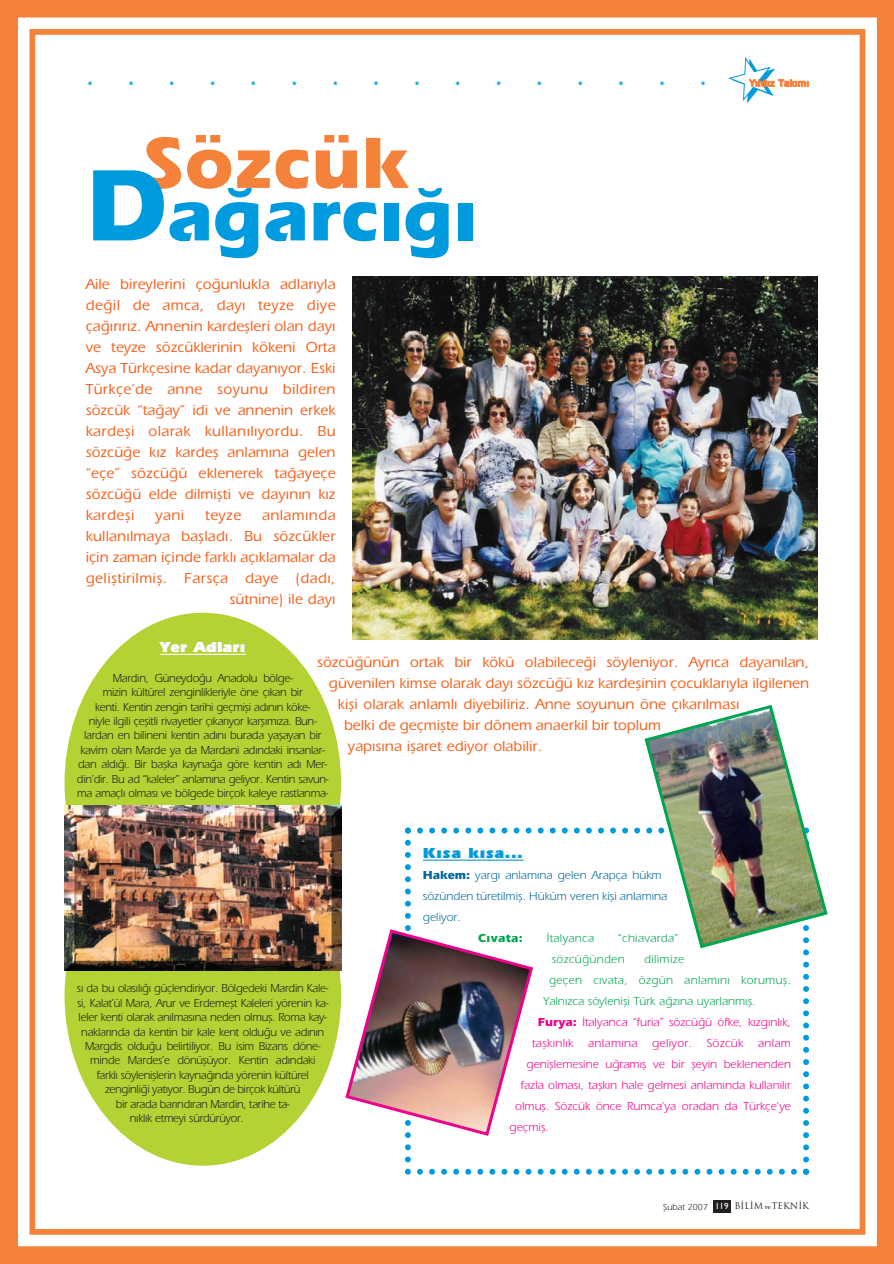
<style>
.page{position:relative;width:894px;height:1264px;background:#fff}
.page>*{position:absolute;margin:0;border:0;box-sizing:border-box;transform-origin:0 0}
.t1{font:700 75px "Eras";color:#009bde}
.t2{font:700 75px "Eras";color:#f4823b}
.t3{font:500 15px/21px "Eras";color:#f36421;text-align:justify}
.t4{font:15px "Eras Ultra";color:#009bde}
.t5{font:15px "Eras Ultra";letter-spacing:.02em;color:#fff}
.t6{font:12px/14.4px "Eras";letter-spacing:-.025em;color:#231f20;text-align:center;scale:.95 1}
.t7{font:12px "Eras";color:#ed028c}
.t8{font:12px/21px "Eras";color:#01669a}
.t9{font:12px/21px "Eras";letter-spacing:.02em;color:#00a54f}
.t10{font:12px "Eras";color:#00a54f}
.t11{font:12px "Eras";letter-spacing:.02em;color:#ed028c}
.t12{font:700 12px "Eras";color:#00a54f}
.t13{font:500 9.6px "Eras";color:#f4823b}
.t14{font:9px "Trajan";color:#231f20}
.s1{font-size:105px}
.s2{color:#fff}
.s3{font-weight:700}
.s4{font-family:"Eras"}
.s5{font-family:"Gill Sans";font-weight:500;color:#fff}
.s6{font-family:"Bookman";font-weight:300;font-size:6px}
</style>
<div class="page">
<img style="left:0;top:0;width:893px;height:1264px">
<svg style="left:88px;top:81px;width:5px;height:4px"></svg>
<svg style="left:128px;top:81px;width:6px;height:4px"></svg>
<svg style="left:169px;top:81px;width:5px;height:4px"></svg>
<svg style="left:210px;top:81px;width:5px;height:4px"></svg>
<svg style="left:251px;top:81px;width:5px;height:4px"></svg>
<svg style="left:292px;top:81px;width:5px;height:4px"></svg>
<svg style="left:333px;top:81px;width:5px;height:4px"></svg>
<svg style="left:373px;top:81px;width:6px;height:4px"></svg>
<svg style="left:414px;top:81px;width:5px;height:4px"></svg>
<svg style="left:455px;top:81px;width:5px;height:4px"></svg>
<svg style="left:496px;top:81px;width:5px;height:4px"></svg>
<svg style="left:537px;top:81px;width:5px;height:4px"></svg>
<svg style="left:578px;top:81px;width:5px;height:4px"></svg>
<svg style="left:618px;top:81px;width:6px;height:4px"></svg>
<svg style="left:659px;top:81px;width:5px;height:4px"></svg>
<svg style="left:700px;top:81px;width:5px;height:4px"></svg>
<svg style="left:725px;top:53px;width:55px;height:51px"></svg>
<h1 class="t2" style="left:142px;top:119px;width:268px">Sözcük</h1>
<h1 class="t1" style="left:86px;top:171px;width:393px"><span class="s1">D</span>a¤arc›¤›</h1>
<p class="t3" style="left:86px;top:273px;width:251px">Aile bireylerini ço¤unlukla adlar›yla de¤il de amca, day› teyze diye ça¤›r›r›z. Annenin kardeflleri olan day› ve teyze sözcüklerinin kökeni Orta Asya Türkçesine kadar dayan›yor. Eski Türkçe’de anne soyunu bildiren sözcük “ta¤ay” idi ve annenin erkek kardefli olarak kullan›l›yordu. Bu sözcü¤e k›z kardefl anlam›na gelen “eçe” sözcü¤ü eklenerek ta¤ayeçe sözcü¤ü elde dilmiflti ve day›n›n k›z kardefli</p>
<p class="t3" style="left:86px;top:504px;width:251px;text-align:right">anlam›nda<br>kullan›lmaya bafllad›. Bu sözcükler için zaman içinde farkl› aç›klamalar da gelifltirilmifl. Farsça daye (dad›, sütnine) ile day›</p>
<p class="t3" style="left:155px;top:504px;width:30px">yani</p>
<p class="t3" style="left:205px;top:504px;width:38px">teyze</p>
<p class="t13" style="left:750px;top:78px;width:60px">Y<span class="s2">›l</span>d<span class="s2">›</span>z Tak<span class="s2">›</span>m<span class="s2">›</span></p>
<p class="t5" style="left:160px;top:638px;width:87px">Yer Adlar›</p>
<p class="t6" style="left:77px;top:670px;width:266px">Mardin, Güneydo¤u Anadolu bölge-<br>mizin kültürel zenginlikleriyle öne ç›kan bir<br>kenti. Kentin zengin tarihi geçmifli ad›n›n köke-<br>niyle ilgili çeflitli rivayetler ç›kar›yor karfl›m›za. Bun&shy;lardan en bilineni kentin ad›n› burada yaflayan bir kavim olan Marde ya da Mardani ad›ndaki insanlar&shy;dan ald›¤›. Bir baflka kayna¤a göre kentin ad› Mer&shy;din’dir. Bu ad “kaleler” anlam›na geliyor. Kentin savun&shy;ma amaçl› olmas› ve bölgede birçok kaleye rastlanma-</p>
<p class="t3" style="left:317px;top:651px;width:493px">sözcü¤ünün ortak bir kökü olabilece¤i söyleniyor. Ayr›ca dayan›lan,</p>
<p class="t3" style="left:329px;top:672px;width:481px">güvenilen kimse olarak day› sözcü¤ü k›z kardeflinin çocuklar›yla ilgilenen</p>
<p class="t3" style="left:338px;top:693px;width:403px">kifli olarak anlaml› diyebiliriz. Anne soyunun öne ç›kar›lmas›</p>
<p class="t3" style="left:344px;top:714px;width:318px">belki de geçmiflte bir dönem anaerkil bir toplum</p>
<p class="t3" style="left:348px;top:735px;width:196px">yap›s›na iflaret ediyor olabilir.</p>
<p class="t6" style="left:77px;top:981px;width:266px">s› da bu olas›l›¤› güçlendiriyor. Bölgedeki Mardin Kale-</p>
<p class="t6" style="left:77px;top:995px;width:266px">si, Kalat’ül Mara, Arur ve Erdemeflt Kaleleri yörenin ka-</p>
<p class="t6" style="left:79px;top:1010px;width:263px">leler kenti olarak an›lmas›na neden olmufl. Roma kay-</p>
<p class="t6" style="left:81px;top:1024px;width:257px">naklar›nda da kentin bir kale kent oldu¤u ve ad›n›n</p>
<p class="t6" style="left:85px;top:1038px;width:249px">Margdis oldu¤u belirtiliyor. Bu isim Bizans döne-</p>
<p class="t6" style="left:90px;top:1053px;width:238px">minde Mardes’e dönüflüyor. Kentin ad›ndaki</p>
<p class="t6" style="left:97px;top:1067px;width:225px">farkl› söylenifllerin kayna¤›nda yörenin kültürel</p>
<p class="t6" style="left:105px;top:1082px;width:207px">zenginli¤i yat›yor. Bugün de birçok kültürü</p>
<p class="t6" style="left:116px;top:1096px;width:184px">bir arada bar›nd›ran Mardin, tarihe ta-</p>
<p class="t6" style="left:130px;top:1110px;width:121px">n›kl›k etmeyi sürdürüyor.</p>
<p class="t4" style="left:423px;top:844px;width:101px">K›sa k›sa...</p>
<p class="t8" style="left:423px;top:864px;width:246px"><span class="s3">Hakem:</span> yarg› anlam›na gelen Arapça hükm sözünden türetilmifl. Hüküm veren kifli anlam›na geliyor.</p>
<p class="t12" style="left:478px;top:930px;width:46px">C›vata:</p>
<p class="t9" style="left:547px;top:927px;width:49px">‹talyanca</p>
<p class="t9" style="left:551px;top:927px;width:128px;text-indent:66px">“chiavarda” sözcü¤ünden</p>
<p class="t9" style="left:644px;top:948px;width:42px">dilimize</p>
<p class="t9" style="left:549px;top:969px;width:243px">geçen c›vata, özgün anlam›n› korumufl.</p>
<p class="t10" style="left:543px;top:993px;width:214px">Yaln›zca söylenifli Türk a¤z›na uyarlanm›fl.</p>
<p class="t7" style="left:537px;top:1014px;width:255px"><span class="s3">Furya:</span> ‹talyanca “furia” sözcü¤ü öfke, k›zg›nl›k,</p>
<p class="t11" style="left:532px;top:1035px;width:260px">taflk›nl›k anlam›na geliyor. Sözcük anlam</p>
<p class="t7" style="left:526px;top:1056px;width:266px">genifllemesine u¤ram›fl ve bir fleyin beklenenden</p>
<p class="t7" style="left:521px;top:1077px;width:272px">fazla olmas›, taflk›n hale gelmesi anlam›nda kullan›l›r</p>
<p class="t7" style="left:515px;top:1098px;width:277px">olmufl. Sözcük önce Rumca’ya oradan da Türkçe’ye</p>
<p class="t7" style="left:509px;top:1119px;width:41px">geçmifl.</p>
<p class="t14" style="left:663px;top:1200px;width:147px"><span class="s4">fiubat 2007</span> <span class="s5">119</span> B‹L‹M <span class="s6">ve</span>TEKN‹K</p>
</div>
